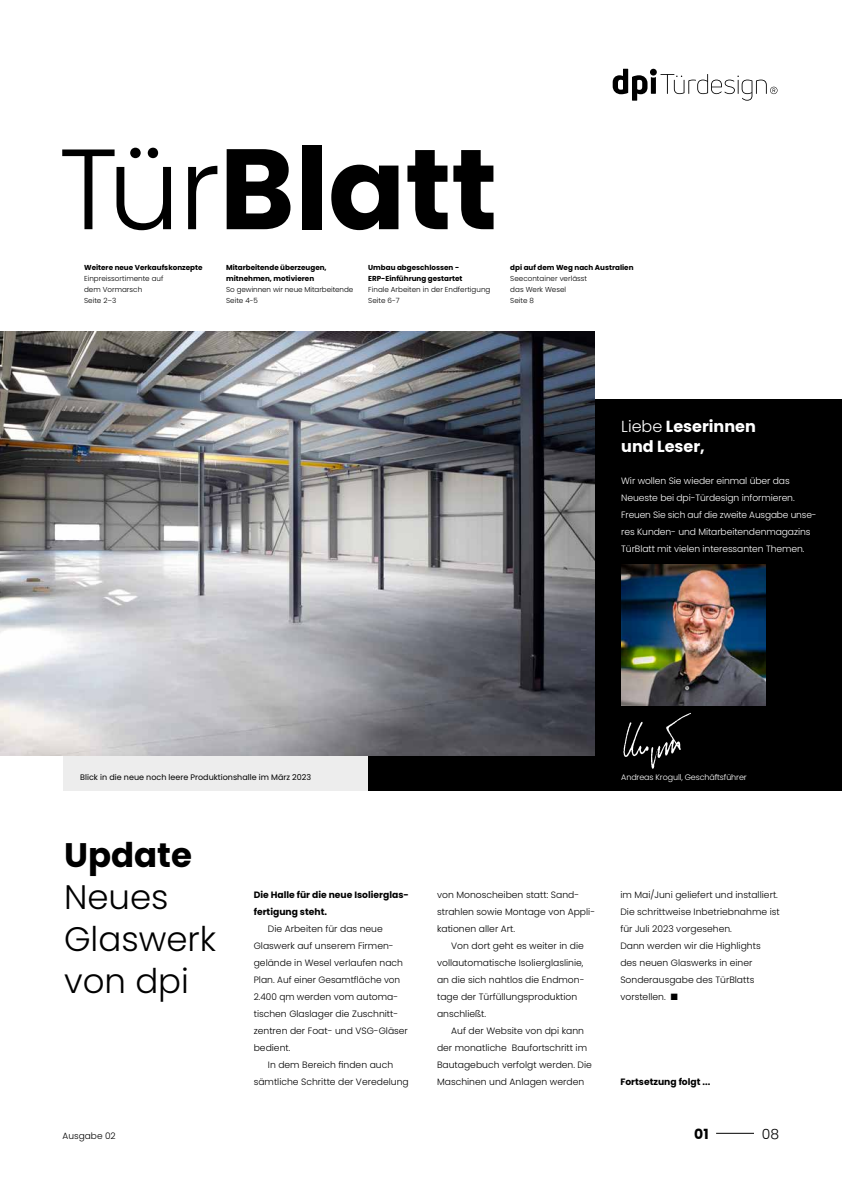
<style>
.page{position:relative;width:842px;height:1191px;background:#fff}
.page>*{position:absolute;margin:0;border:0;box-sizing:border-box;transform-origin:0 0}
.t1{font:300 34px/42px "Poppins";color:#000}
.t2{font:700 34px "Poppins";color:#000}
.t3{font:700 16px/20px "Poppins";color:#fff}
.t4{font:700 14px "Poppins";color:#000}
.t5{font:300 14px "Poppins";color:#000}
.t6{font:300 9.2px/17px "Poppins";color:#000}
.t7{font:300 9.2px/17px "Poppins";letter-spacing:-.01em;color:#fff}
.t8{font:700 9.2px/17px "Poppins";color:#000}
.t9{font:300 9px "Poppins";color:#000}
.t10{font:8px "Poppins";color:#000}
.t11{font:300 8px "Poppins";letter-spacing:-.015em;color:#fff}
.t12{font:300 7.2px/11.2px "Poppins";color:#000}
.t13{font:700 7.2px/11.2px "Poppins";color:#000}
.s1{font-weight:300}
</style>
<div class="page">
<svg style="left:613px;top:69px;width:164px;height:32px"></svg>
<svg style="left:62px;top:148px;width:109px;height:82px"></svg>
<svg style="left:188px;top:166px;width:29px;height:63px"></svg>
<svg style="left:227px;top:149px;width:63px;height:80px"></svg>
<div style="left:302px;top:145px;width:19px;height:84px;background:#000"></div>
<svg style="left:331px;top:165px;width:67px;height:65px"></svg>
<svg style="left:407px;top:150px;width:86px;height:79px"></svg>
<div style="left:367px;top:400px;width:475px;height:391px;background:#000"></div>
<div style="left:63px;top:383px;width:304px;height:408px;background:#ededed"></div>
<img style="left:0;top:332px;width:594px;height:423px">
<hr style="left:716px;top:1133px;width:38px;height:1px;background:#000">
<img style="left:621px;top:565px;width:145px;height:141px">
<img style="left:623px;top:713px;width:68px;height:55px">
<p class="t13" style="left:84px;top:261px;width:120px">Weitere neue Verkaufskonzepte</p>
<p class="t12" style="left:84px;top:273px;width:81px">Einpreissortimente auf dem Vormarsch<br>Seite 2–3</p>
<p class="t13" style="left:226px;top:261px;width:102px">Mitarbeitende überzeugen, mitnehmen, motivieren</p>
<p class="t12" style="left:226px;top:284px;width:129px">So gewinnen wir neue Mitarbeitende<br>Seite 4-5</p>
<p class="t13" style="left:368px;top:261px;width:96px">Umbau abgeschlossen -<br>ERP-Einführung gestartet</p>
<p class="t12" style="left:368px;top:284px;width:124px">Finale Arbeiten in der Endfertigung<br>Seite 6-7</p>
<p class="t13" style="left:510px;top:261px;width:125px">dpi auf dem Weg nach Australien</p>
<p class="t12" style="left:510px;top:273px;width:78px">Seecontainer verlässt das Werk Wesel<br>Seite 8</p>
<h2 class="t3" style="left:621px;top:417px;width:136px"><span class="s1">Liebe</span> Leserinnen und Leser,</h2>
<p class="t7" style="left:621px;top:472px;width:197px">Wir wollen Sie wieder einmal über das Neueste bei dpi-Türdesign informieren.<br>Freuen Sie sich auf die zweite Ausgabe unse&shy;res Kunden- und Mitarbeitendenmagazins TürBlatt mit vielen interessanten Themen.</p>
<p class="t10" style="left:80px;top:772px;width:232px">Blick in die neue noch leere Produktionshalle im März 2023</p>
<p class="t11" style="left:621px;top:772px;width:127px">Andreas Krogull, Geschäftsführer</p>
<h1 class="t2" style="left:64px;top:835px;width:129px">Update</h1>
<h1 class="t1" style="left:64px;top:876px;width:154px">Neues<br>Glaswerk von dpi</h1>
<p class="t8" style="left:254px;top:886px;width:157px">Die Halle für die neue Isolierglas&shy;fertigung steht.</p>
<p class="t6" style="left:268px;top:920px;width:116px">Die Arbeiten für das neue</p>
<p class="t6" style="left:254px;top:937px;width:141px">Glaswerk auf unserem Firmen-</p>
<p class="t6" style="left:254px;top:954px;width:151px">gelände in Wesel verlaufen nach</p>
<p class="t6" style="left:254px;top:971px;width:148px">Plan. Auf einer Gesamtfläche von</p>
<p class="t6" style="left:254px;top:988px;width:146px">2.400 qm werden vom automa-</p>
<p class="t6" style="left:254px;top:1005px;width:146px">tischen Glaslager die Zuschnitt-</p>
<p class="t6" style="left:254px;top:1022px;width:156px">zentren der Foat- und VSG-Gläser</p>
<p class="t6" style="left:254px;top:1039px;width:38px">bedient.</p>
<p class="t6" style="left:268px;top:1056px;width:127px">In dem Bereich finden auch</p>
<p class="t6" style="left:254px;top:1073px;width:156px">sämtliche Schritte der Veredelung</p>
<p class="t6" style="left:437px;top:886px;width:160px">von Monoscheiben statt: Sand&shy;strahlen sowie Montage von Appli&shy;kationen aller Art.</p>
<p class="t6" style="left:437px;top:937px;width:149px;text-indent:14px">Von dort geht es weiter in die vollautomatische Isolierglaslinie, an die sich nahtlos die Endmon&shy;tage der Türfüllungsproduktion anschließt.</p>
<p class="t6" style="left:437px;top:1022px;width:156px;text-indent:14px">Auf der Website von dpi kann der monatliche Baufortschritt im<br>Bautagebuch verfolgt werden. Die<br>Maschinen und Anlagen werden</p>
<p class="t6" style="left:620px;top:886px;width:161px">im Mai/Juni geliefert und installiert.<br>Die schrittweise Inbetriebnahme ist für Juli 2023 vorgesehen.<br>Dann werden wir die Highlights<br>des neuen Glaswerks in einer<br>Sonderausgabe des TürBlatts vorstellen. ■</p>
<p class="t8" style="left:620px;top:1073px;width:91px">Fortsetzung folgt ...</p>
<p class="t9" style="left:63px;top:1130px;width:55px">Ausgabe 02</p>
<h3 class="t4" style="left:694px;top:1125px;width:16px">01</h3>
<h3 class="t5" style="left:762px;top:1125px;width:19px">08</h3>
</div>
